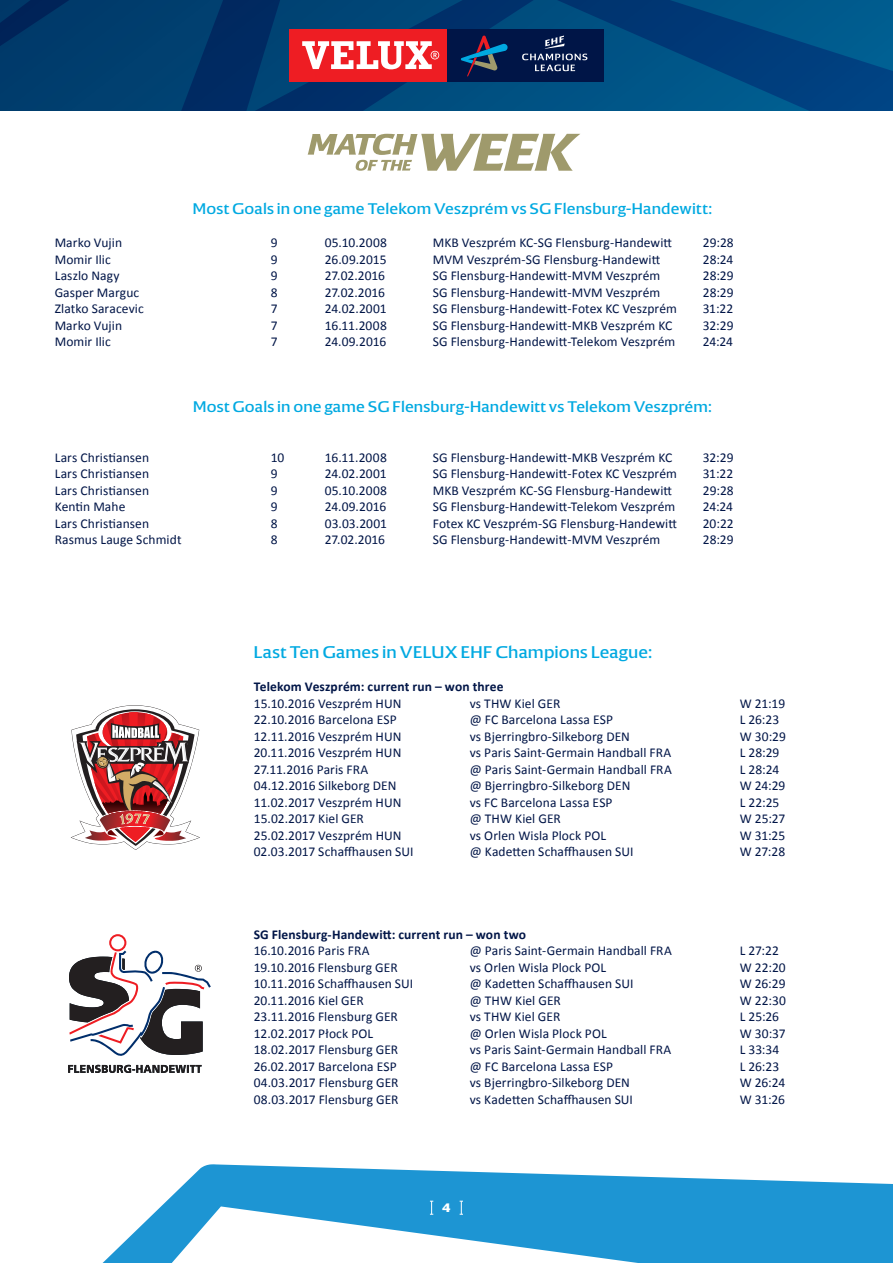
<style>
.page{position:relative;width:893px;height:1263px;background:#fff}
.page>*{position:absolute;margin:0;border:0;box-sizing:border-box;transform-origin:0 0}
.t1{font:16.5px "EHF";letter-spacing:.01em;color:#00a9e1}
.t2{font:15px "EHF";letter-spacing:.01em;color:#00a9e1}
.t3{font:13.5px "Calibri";letter-spacing:.005em;color:#001547}
.t4{font:700 13.5px "Calibri";letter-spacing:.01em;color:#001547}
.t5{font:800 12px "EHF";color:#fff}
</style>
<div class="page">
<svg style="left:102px;top:1164px;width:791px;height:99px;fill:#1d95d3"></svg>
<svg style="left:430px;top:1201px;width:3px;height:14px"></svg>
<svg style="left:460px;top:1201px;width:3px;height:14px"></svg>
<svg style="left:0;top:0;width:893px;height:111px;background:#004277"></svg>
<div style="left:446px;top:29px;width:158px;height:53px;background:#001547"></div>
<svg style="left:461px;top:35px;width:47px;height:42px"></svg>
<div style="left:289px;top:29px;width:157px;height:53px;background:#ee1d23"></div>
<svg style="left:302px;top:41px;width:137px;height:28px"></svg>
<svg style="left:522px;top:36px;width:65px;height:35px"></svg>
<svg style="left:308px;top:134px;width:272px;height:37px"></svg>
<svg style="left:71px;top:705px;width:129px;height:145px"></svg>
<svg style="left:68px;top:934px;width:143px;height:139px"></svg>
<p class="t2" style="left:193px;top:200px;width:521px">Most Goals in one game Telekom Veszprém vs SG Flensburg-Handewitt:</p>
<p class="t3" style="left:55px;top:234px;width:69px">Marko Vujin</p>
<p class="t3" style="left:271px;top:234px;width:8px">9</p>
<p class="t3" style="left:325px;top:234px;width:64px">05.10.2008</p>
<p class="t3" style="left:433px;top:234px;width:241px">MKB Veszprém KC-SG Flensburg-Handewitt</p>
<p class="t3" style="left:703px;top:234px;width:32px">29:28</p>
<p class="t3" style="left:55px;top:251px;width:58px">Momir Ilic</p>
<p class="t3" style="left:271px;top:251px;width:8px">9</p>
<p class="t3" style="left:325px;top:251px;width:63px">26.09.2015</p>
<p class="t3" style="left:433px;top:251px;width:229px">MVM Veszprém-SG Flensburg-Handewitt</p>
<p class="t3" style="left:703px;top:251px;width:32px">28:24</p>
<p class="t3" style="left:55px;top:267px;width:66px">Laszlo Nagy</p>
<p class="t3" style="left:271px;top:267px;width:8px">9</p>
<p class="t3" style="left:325px;top:267px;width:62px">27.02.2016</p>
<p class="t3" style="left:433px;top:267px;width:229px">SG Flensburg-Handewitt-MVM Veszprém</p>
<p class="t3" style="left:703px;top:267px;width:32px">28:29</p>
<p class="t3" style="left:55px;top:284px;width:86px">Gasper Marguc</p>
<p class="t3" style="left:271px;top:284px;width:8px">8</p>
<p class="t3" style="left:325px;top:284px;width:62px">27.02.2016</p>
<p class="t3" style="left:433px;top:284px;width:229px">SG Flensburg-Handewitt-MVM Veszprém</p>
<p class="t3" style="left:703px;top:284px;width:32px">28:29</p>
<p class="t3" style="left:55px;top:300px;width:91px">Zlatko Saracevic</p>
<p class="t3" style="left:271px;top:300px;width:8px">7</p>
<p class="t3" style="left:325px;top:300px;width:64px">24.02.2001</p>
<p class="t3" style="left:433px;top:300px;width:246px">SG Flensburg-Handewitt-Fotex KC Veszprém</p>
<p class="t3" style="left:703px;top:300px;width:32px">31:22</p>
<p class="t3" style="left:55px;top:317px;width:69px">Marko Vujin</p>
<p class="t3" style="left:271px;top:317px;width:8px">7</p>
<p class="t3" style="left:325px;top:317px;width:64px">16.11.2008</p>
<p class="t3" style="left:433px;top:317px;width:241px">SG Flensburg-Handewitt-MKB Veszprém KC</p>
<p class="t3" style="left:703px;top:317px;width:32px">32:29</p>
<p class="t3" style="left:55px;top:333px;width:58px">Momir Ilic</p>
<p class="t3" style="left:271px;top:333px;width:8px">7</p>
<p class="t3" style="left:325px;top:333px;width:63px">24.09.2016</p>
<p class="t3" style="left:433px;top:333px;width:244px">SG Flensburg-Handewitt-Telekom Veszprém</p>
<p class="t3" style="left:703px;top:333px;width:32px">24:24</p>
<p class="t2" style="left:193px;top:398px;width:520px">Most Goals in one game SG Flensburg-Handewitt vs Telekom Veszprém:</p>
<p class="t3" style="left:55px;top:449px;width:96px">Lars Christiansen</p>
<p class="t3" style="left:271px;top:449px;width:15px">10</p>
<p class="t3" style="left:325px;top:449px;width:64px">16.11.2008</p>
<p class="t3" style="left:433px;top:449px;width:241px">SG Flensburg-Handewitt-MKB Veszprém KC</p>
<p class="t3" style="left:703px;top:449px;width:32px">32:29</p>
<p class="t3" style="left:55px;top:465px;width:96px">Lars Christiansen</p>
<p class="t3" style="left:271px;top:465px;width:8px">9</p>
<p class="t3" style="left:325px;top:465px;width:64px">24.02.2001</p>
<p class="t3" style="left:433px;top:465px;width:246px">SG Flensburg-Handewitt-Fotex KC Veszprém</p>
<p class="t3" style="left:703px;top:465px;width:32px">31:22</p>
<p class="t3" style="left:55px;top:482px;width:96px">Lars Christiansen</p>
<p class="t3" style="left:271px;top:482px;width:8px">9</p>
<p class="t3" style="left:325px;top:482px;width:64px">05.10.2008</p>
<p class="t3" style="left:433px;top:482px;width:241px">MKB Veszprém KC-SG Flensburg-Handewitt</p>
<p class="t3" style="left:703px;top:482px;width:32px">29:28</p>
<p class="t3" style="left:55px;top:498px;width:72px">Kentin Mahe</p>
<p class="t3" style="left:271px;top:498px;width:8px">9</p>
<p class="t3" style="left:325px;top:498px;width:63px">24.09.2016</p>
<p class="t3" style="left:433px;top:498px;width:244px">SG Flensburg-Handewitt-Telekom Veszprém</p>
<p class="t3" style="left:703px;top:498px;width:32px">24:24</p>
<p class="t3" style="left:55px;top:515px;width:96px">Lars Christiansen</p>
<p class="t3" style="left:271px;top:515px;width:8px">8</p>
<p class="t3" style="left:325px;top:515px;width:64px">03.03.2001</p>
<p class="t3" style="left:433px;top:515px;width:246px">Fotex KC Veszprém-SG Flensburg-Handewitt</p>
<p class="t3" style="left:703px;top:515px;width:33px">20:22</p>
<p class="t3" style="left:55px;top:531px;width:128px">Rasmus Lauge Schmidt</p>
<p class="t3" style="left:271px;top:531px;width:8px">8</p>
<p class="t3" style="left:325px;top:531px;width:62px">27.02.2016</p>
<p class="t3" style="left:433px;top:531px;width:229px">SG Flensburg-Handewitt-MVM Veszprém</p>
<p class="t3" style="left:703px;top:531px;width:32px">28:29</p>
<p class="t1" style="left:254px;top:643px;width:400px">Last Ten Games in VELUX EHF Champions League:</p>
<p class="t4" style="left:254px;top:678px;width:251px">Telekom Veszprém: current run – won three</p>
<p class="t3" style="left:254px;top:695px;width:149px">15.10.2016 Veszprém HUN</p>
<p class="t3" style="left:470px;top:695px;width:92px">vs THW Kiel GER</p>
<p class="t3" style="left:740px;top:695px;width:47px">W 21:19</p>
<p class="t3" style="left:254px;top:711px;width:145px">22.10.2016 Barcelona ESP</p>
<p class="t3" style="left:470px;top:711px;width:145px">@ FC Barcelona Lassa ESP</p>
<p class="t3" style="left:740px;top:711px;width:41px">L 26:23</p>
<p class="t3" style="left:254px;top:728px;width:149px">12.11.2016 Veszprém HUN</p>
<p class="t3" style="left:470px;top:728px;width:162px">vs Bjerringbro-Silkeborg DEN</p>
<p class="t3" style="left:740px;top:728px;width:48px">W 30:29</p>
<p class="t3" style="left:254px;top:744px;width:149px">20.11.2016 Veszprém HUN</p>
<p class="t3" style="left:470px;top:744px;width:203px">vs Paris Saint-Germain Handball FRA</p>
<p class="t3" style="left:740px;top:744px;width:41px">L 28:29</p>
<p class="t3" style="left:254px;top:761px;width:116px">27.11.2016 Paris FRA</p>
<p class="t3" style="left:470px;top:761px;width:204px">@ Paris Saint-Germain Handball FRA</p>
<p class="t3" style="left:740px;top:761px;width:41px">L 28:24</p>
<p class="t3" style="left:254px;top:777px;width:144px">04.12.2016 Silkeborg DEN</p>
<p class="t3" style="left:470px;top:777px;width:162px">@ Bjerringbro-Silkeborg DEN</p>
<p class="t3" style="left:740px;top:777px;width:47px">W 24:29</p>
<p class="t3" style="left:254px;top:794px;width:149px">11.02.2017 Veszprém HUN</p>
<p class="t3" style="left:470px;top:794px;width:144px">vs FC Barcelona Lassa ESP</p>
<p class="t3" style="left:740px;top:794px;width:41px">L 22:25</p>
<p class="t3" style="left:254px;top:810px;width:112px">15.02.2017 Kiel GER</p>
<p class="t3" style="left:470px;top:810px;width:93px">@ THW Kiel GER</p>
<p class="t3" style="left:740px;top:810px;width:47px">W 25:27</p>
<p class="t3" style="left:254px;top:827px;width:149px">25.02.2017 Veszprém HUN</p>
<p class="t3" style="left:470px;top:827px;width:138px">vs Orlen Wisla Plock POL</p>
<p class="t3" style="left:740px;top:827px;width:47px">W 31:25</p>
<p class="t3" style="left:254px;top:843px;width:161px">02.03.2017 Schaffhausen SUI</p>
<p class="t3" style="left:470px;top:843px;width:165px">@ Kadetten Schaffhausen SUI</p>
<p class="t3" style="left:740px;top:843px;width:47px">W 27:28</p>
<p class="t4" style="left:254px;top:926px;width:274px">SG Flensburg-Handewitt: current run – won two</p>
<p class="t3" style="left:254px;top:942px;width:117px">16.10.2016 Paris FRA</p>
<p class="t3" style="left:470px;top:942px;width:204px">@ Paris Saint-Germain Handball FRA</p>
<p class="t3" style="left:740px;top:942px;width:41px">L 27:22</p>
<p class="t3" style="left:254px;top:959px;width:145px">19.10.2016 Flensburg GER</p>
<p class="t3" style="left:470px;top:959px;width:138px">vs Orlen Wisla Plock POL</p>
<p class="t3" style="left:740px;top:959px;width:47px">W 22:20</p>
<p class="t3" style="left:254px;top:975px;width:161px">10.11.2016 Schaffhausen SUI</p>
<p class="t3" style="left:470px;top:975px;width:165px">@ Kadetten Schaffhausen SUI</p>
<p class="t3" style="left:740px;top:975px;width:47px">W 26:29</p>
<p class="t3" style="left:254px;top:992px;width:112px">20.11.2016 Kiel GER</p>
<p class="t3" style="left:470px;top:992px;width:93px">@ THW Kiel GER</p>
<p class="t3" style="left:740px;top:992px;width:48px">W 22:30</p>
<p class="t3" style="left:254px;top:1008px;width:146px">23.11.2016 Flensburg GER</p>
<p class="t3" style="left:470px;top:1008px;width:92px">vs THW Kiel GER</p>
<p class="t3" style="left:740px;top:1008px;width:41px">L 25:26</p>
<p class="t3" style="left:254px;top:1025px;width:121px">12.02.2017 Płock POL</p>
<p class="t3" style="left:470px;top:1025px;width:138px">@ Orlen Wisla Plock POL</p>
<p class="t3" style="left:740px;top:1025px;width:48px">W 30:37</p>
<p class="t3" style="left:254px;top:1041px;width:146px">18.02.2017 Flensburg GER</p>
<p class="t3" style="left:470px;top:1041px;width:203px">vs Paris Saint-Germain Handball FRA</p>
<p class="t3" style="left:740px;top:1041px;width:41px">L 33:34</p>
<p class="t3" style="left:254px;top:1058px;width:145px">26.02.2017 Barcelona ESP</p>
<p class="t3" style="left:470px;top:1058px;width:145px">@ FC Barcelona Lassa ESP</p>
<p class="t3" style="left:740px;top:1058px;width:41px">L 26:23</p>
<p class="t3" style="left:254px;top:1074px;width:146px">04.03.2017 Flensburg GER</p>
<p class="t3" style="left:470px;top:1074px;width:162px">vs Bjerringbro-Silkeborg DEN</p>
<p class="t3" style="left:740px;top:1074px;width:47px">W 26:24</p>
<p class="t3" style="left:254px;top:1091px;width:146px">08.03.2017 Flensburg GER</p>
<p class="t3" style="left:470px;top:1091px;width:165px">vs Kadetten Schaffhausen SUI</p>
<p class="t3" style="left:740px;top:1091px;width:47px">W 31:26</p>
<p class="t5" style="left:442px;top:1201px;width:10px">4</p>
</div>
